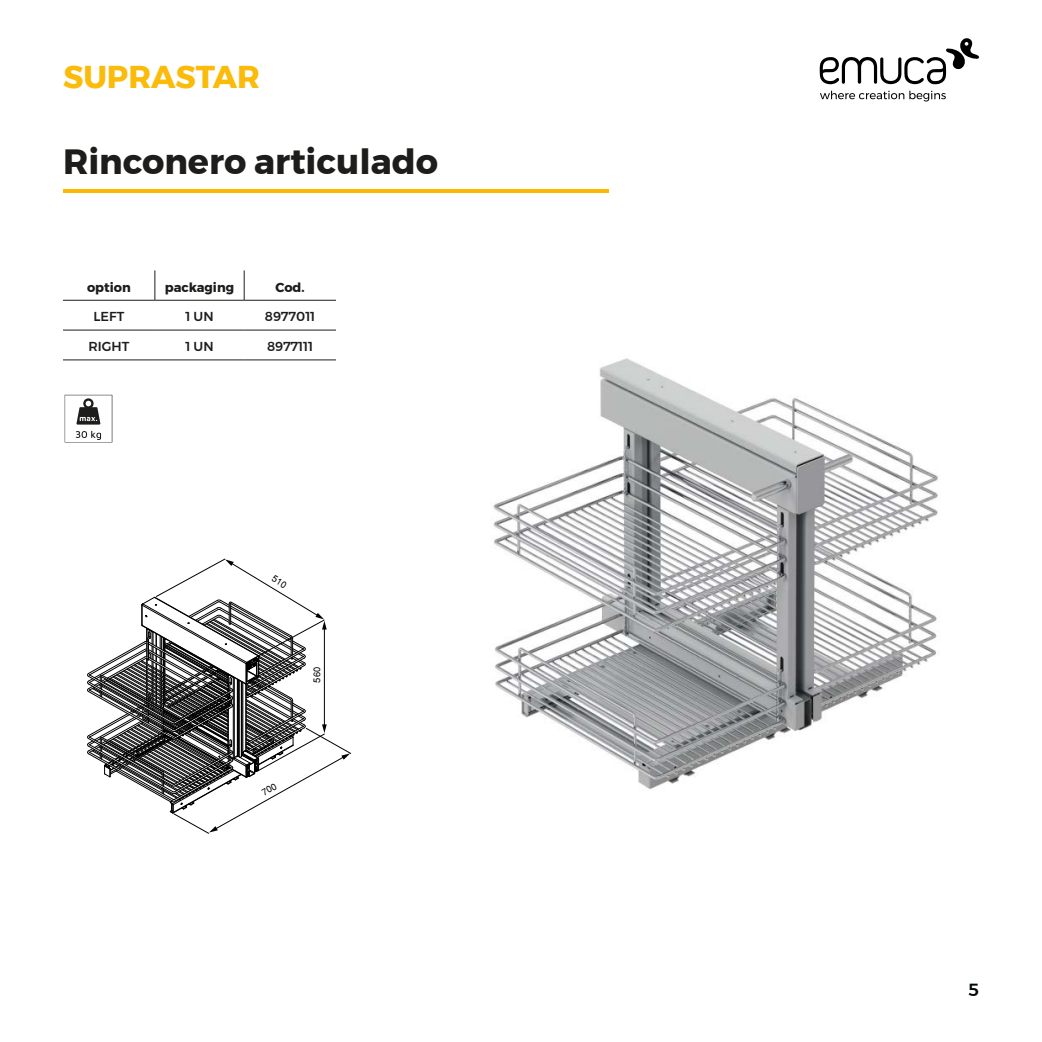
<style>
.page{position:relative;width:1042px;height:1042px;background:#fff}
.page>*{position:absolute;margin:0;border:0;box-sizing:border-box;transform-origin:0 0}
.Título01{font:700 35px "Montserrat";color:#1d1d1b}
.t1{font:700 31.5px "Montserrat";color:#fbbb0a}
.t2{font:500 17.5px "Montserrat";color:#020a0a}
.cuerpo_texto{font:500 12.95px "Montserrat";color:#1d1d1b}
.encabezado{font:700 12.95px "Montserrat";color:#1d1d1b}
.t3{font:9.28px "Helvetica";color:#000}
</style>
<div class="page">
<svg style="left:819px;top:38px;width:160px;height:47px"></svg>
<svg style="left:820px;top:91px;width:126px;height:10px"></svg>
<img style="left:493px;top:358px;width:445px;height:431px">
<hr style="left:155px;top:270px;width:1px;height:30px;background:#1d1d1b">
<hr style="left:63px;top:300px;width:92px;height:1px;background:#1d1d1b">
<hr style="left:244px;top:270px;width:1px;height:30px;background:#1d1d1b">
<hr style="left:155px;top:300px;width:89px;height:1px;background:#1d1d1b">
<hr style="left:244px;top:300px;width:92px;height:1px;background:#1d1d1b">
<hr style="left:63px;top:330px;width:92px;height:1px;background:#1d1d1b">
<hr style="left:155px;top:330px;width:89px;height:1px;background:#1d1d1b">
<hr style="left:244px;top:330px;width:92px;height:1px;background:#1d1d1b">
<hr style="left:63px;top:360px;width:92px;height:1px;background:#1d1d1b">
<hr style="left:155px;top:360px;width:89px;height:1px;background:#1d1d1b">
<hr style="left:244px;top:360px;width:92px;height:1px;background:#1d1d1b">
<svg style="left:65px;top:395px;width:47px;height:47px"></svg>
<hr style="left:63px;top:189px;width:546px;height:3px;background:#fbba00">
<svg style="left:87px;top:558px;width:264px;height:276px"></svg>
<p class="t1" style="left:63px;top:52px;width:198px">SUPRASTAR</p>
<p class="Título01" style="left:63px;top:134px;width:377px">Rinconero articulado</p>
<p class="encabezado" style="left:87px;top:277px;width:45px">option</p>
<p class="encabezado" style="left:165px;top:277px;width:71px">packaging</p>
<p class="encabezado" style="left:275px;top:277px;width:31px">Cod.</p>
<p class="cuerpo_texto" style="left:94px;top:307px;width:32px">LEFT</p>
<p class="cuerpo_texto" style="left:185px;top:307px;width:30px">1 UN</p>
<p class="cuerpo_texto" style="left:265px;top:307px;width:52px">8977011</p>
<p class="cuerpo_texto" style="left:88px;top:336px;width:42px">RIGHT</p>
<p class="cuerpo_texto" style="left:185px;top:336px;width:30px">1 UN</p>
<p class="cuerpo_texto" style="left:267px;top:336px;width:48px">8977111</p>
<p class="t3" style="left:311px;top:682px;width:17px;rotate:-90deg">560</p>
<p class="t2" style="left:968px;top:976px;width:12px">5</p>
</div>
